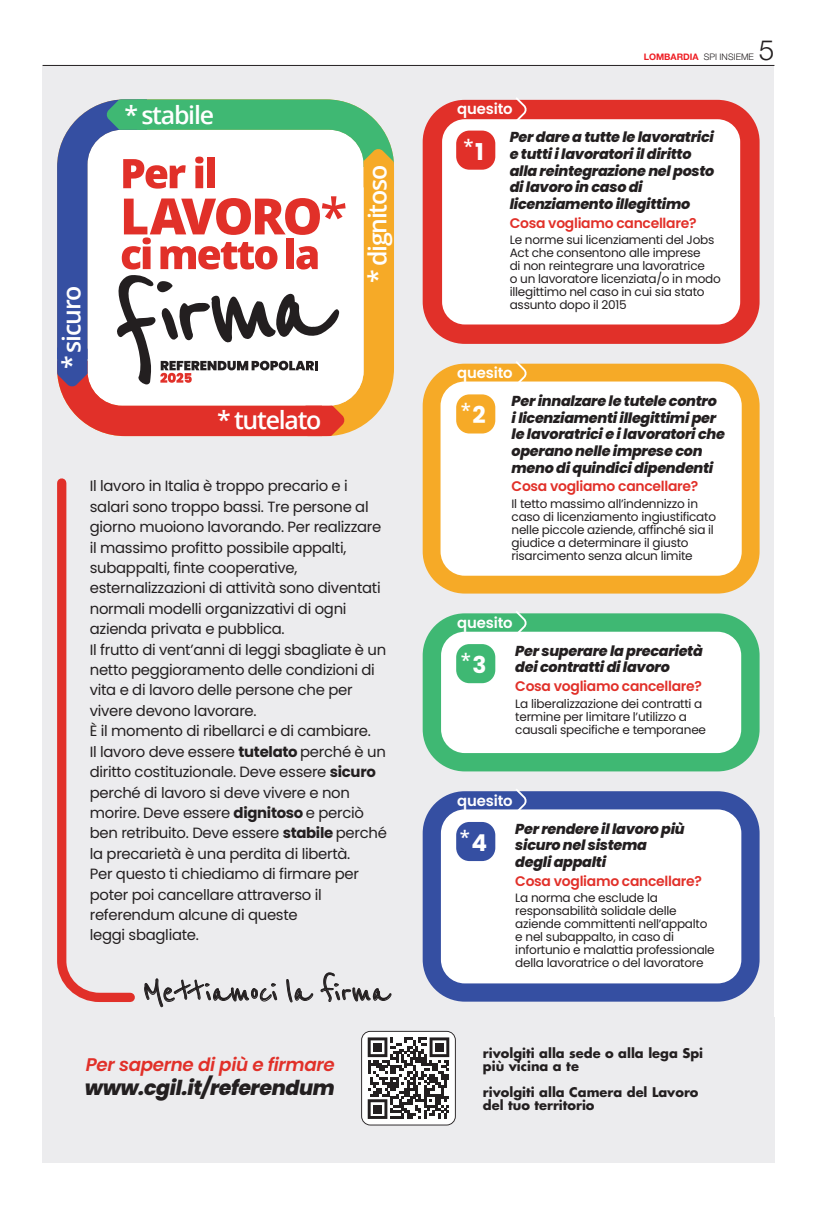
<style>
.page{position:relative;width:817px;height:1219px;background:#fff}
.page>*{position:absolute;margin:0;border:0;box-sizing:border-box;transform-origin:0 0}
.t1{font:38.4px "Reenie Beanie";letter-spacing:-.015em;color:#231f20}
.t2{font:300 28px "Helvetica Neue LT Std";color:#231f20}
.t3{font:600 24.9px "Open Sans";letter-spacing:-.05em;color:#fff}
.t4{font:italic 800 20.6px "Poppins";letter-spacing:-.02em;color:#231f20}
.t5{font:600 18.6px "Open Sans";color:#fff}
.t6{font:italic 600 18.3px "Poppins";letter-spacing:-.02em;color:#e13029}
.t7{font:14.8px/20.4px "Poppins";letter-spacing:-.02em;color:#231f20}
.t8{font:600 14.8px "Poppins";letter-spacing:-.01em;color:#fff}
.t9{font:italic 800 14.4px/16.7px "Poppins";letter-spacing:-.02em;color:#231f20}
.t10{font:600 13.9px "Poppins";letter-spacing:-.02em;color:#e13029}
.t11{font:700 13px/13.9px "Poppins";letter-spacing:-.02em;color:#231f20}
.t12{font:700 13px/13px "Futura Std";color:#231f20}
.t13{font:12.1px/13px "Poppins";letter-spacing:-.02em;color:#231f20}
.t14{font:300 9px "Helvetica Neue LT Std";color:#231f20}
.s1{font-weight:700}
.s2{font-weight:700;color:#ee1d23}
.s3{font-family:"Poppins";font-weight:700;font-size:23.2px}
</style>
<div class="page">
<div style="left:43px;top:66px;width:731px;height:1096px;background:#ececee"></div>
<hr style="left:43px;top:65px;width:731px;height:1px;background:#231f20">
<svg style="left:422px;top:100px;width:337px;height:244px;background:#f7ccca"></svg>
<div style="left:456px;top:131px;width:39px;height:39px;background:#e13029;border-radius:13px"></div>
<svg style="left:513px;top:98px;width:15px;height:26px"></svg>
<svg style="left:422px;top:364px;width:337px;height:230px;background:#fceacc"></svg>
<div style="left:456px;top:394px;width:39px;height:39px;background:#f6aa27;border-radius:13px"></div>
<svg style="left:513px;top:361px;width:15px;height:27px"></svg>
<svg style="left:422px;top:613px;width:337px;height:158px;background:#c4e9d4"></svg>
<div style="left:456px;top:644px;width:39px;height:39px;background:#3fb873;border-radius:13px"></div>
<svg style="left:513px;top:611px;width:15px;height:26px"></svg>
<svg style="left:422px;top:791px;width:337px;height:211px;background:#ccd2e7"></svg>
<div style="left:456px;top:822px;width:39px;height:39px;background:#354fa2;border-radius:13px"></div>
<svg style="left:513px;top:789px;width:15px;height:26px"></svg>
<svg style="left:144px;top:978px;width:134px;height:30px"></svg>
<svg style="left:286px;top:979px;width:28px;height:24px"></svg>
<svg style="left:320px;top:972px;width:72px;height:30px"></svg>
<svg style="left:57px;top:478px;width:78px;height:524px"></svg>
<svg style="left:361px;top:1031px;width:94px;height:94px;background:#a09f9f"></svg>
<div style="left:373px;top:1043px;width:8px;height:8px;background:#231f20"></div>
<div style="left:435px;top:1043px;width:8px;height:8px;background:#231f20"></div>
<div style="left:373px;top:1105px;width:8px;height:8px;background:#231f20"></div>
<svg style="left:98px;top:167px;width:296px;height:267px;background:#f8cc82"></svg>
<svg style="left:59px;top:361px;width:262px;height:75px;background:#ec8581"></svg>
<svg style="left:57px;top:102px;width:80px;height:257px;background:#8896c6"></svg>
<svg style="left:137px;top:99px;width:255px;height:68px;background:#8ed3ab"></svg>
<svg style="left:106px;top:99px;width:52px;height:42px;background:#71c09b"></svg>
<svg style="left:352px;top:148px;width:42px;height:52px;background:#e7c268"></svg>
<svg style="left:293px;top:394px;width:52px;height:42px;background:#ea7263"></svg>
<svg style="left:57px;top:335px;width:41px;height:52px;background:#7678ad"></svg>
<div style="left:106px;top:149px;width:238px;height:238px;background:#fff;border-radius:30px"></div>
<svg style="left:123px;top:159px;width:63px;height:30px"></svg>
<svg style="left:195px;top:157px;width:8px;height:31px"></svg>
<div style="left:206px;top:157px;width:8px;height:31px;background:#e13029"></div>
<svg style="left:122px;top:196px;width:223px;height:73px"></svg>
<svg style="left:116px;top:275px;width:223px;height:109px"></svg>
<h3 class="t3" style="left:125px;top:97px;width:91px">* stabile</h3>
<h3 class="t3" style="left:54px;top:369px;width:85px;rotate:-90deg">* sicuro</h3>
<h3 class="t3" style="left:217px;top:403px;width:106px">* tutelato</h3>
<h3 class="t3" style="left:360px;top:283px;width:120px;rotate:-90deg">* dignitoso</h3>
<p class="t7" style="left:90px;top:476px;width:298px">Il lavoro in Italia è troppo precario e i salari sono troppo bassi. Tre persone al giorno muoiono lavorando. Per realizzare il massimo profitto possibile appalti, subappalti, finte cooperative, esternalizzazioni di attività sono diventati normali modelli organizzativi di ogni azienda privata e pubblica.<br>Il frutto di vent’anni di leggi sbagliate è un netto peggioramento delle condizioni di vita e di lavoro delle persone che per vivere devono lavorare.<br>È il momento di ribellarci e di cambiare.<br>Il lavoro deve essere <span class="s1">tutelato</span> perché è un diritto costituzionale. Deve essere <span class="s1">sicuro </span>perché di lavoro si deve vivere e non morire. Deve essere <span class="s1">dignitoso</span> e perciò ben retribuito. Deve essere <span class="s1">stabile</span> perché la precarietà è una perdita di libertà.<br>Per questo ti chiediamo di firmare per poter poi cancellare attraverso il referendum alcune di queste<br>leggi sbagliate.</p>
<h1 class="t1" style="left:142px;top:970px;width:249px">Mettiamoci la firma</h1>
<p class="t6" style="left:86px;top:1054px;width:250px">Per saperne di più e firmare</p>
<h3 class="t4" style="left:85px;top:1076px;width:251px">www.cgil.it/referendum</h3>
<p class="t8" style="left:457px;top:101px;width:57px">quesito</p>
<h2 class="t2" style="left:758px;top:33px;width:17px">5</h2>
<p class="t14" style="left:643px;top:51px;width:112px"><span class="s2">LOMBARDIA</span> SPI INSIEME</p>
<p class="t5" style="left:463px;top:134px;width:22px">*<span class="s3">1</span></p>
<p class="t9" style="left:509px;top:129px;width:206px">Per dare a tutte le lavoratrici e tutti i lavoratori il diritto alla reintegrazione nel posto di lavoro in caso di licenziamento illegittimo</p>
<p class="t10" style="left:509px;top:215px;width:188px">Cosa vogliamo cancellare?</p>
<p class="t13" style="left:509px;top:234px;width:212px">Le norme sui licenziamenti del Jobs<br>Act che consentono alle imprese<br>di non reintegrare una lavoratrice<br>o un lavoratore licenziata/o in modo illegittimo nel caso in cui sia stato assunto dopo il 2015</p>
<p class="t8" style="left:457px;top:364px;width:57px">quesito</p>
<p class="t5" style="left:461px;top:397px;width:26px">*<span class="s3">2</span></p>
<p class="t9" style="left:511px;top:393px;width:215px">Per innalzare le tutele contro<br>i licenziamenti illegittimi per le lavoratrici e i lavoratori che operano nelle imprese con meno di quindici dipendenti</p>
<p class="t10" style="left:511px;top:478px;width:188px">Cosa vogliamo cancellare?</p>
<p class="t13" style="left:511px;top:497px;width:206px">Il tetto massimo all’indennizzo in caso di licenziamento ingiustificato nelle piccole aziende, affinché sia il giudice a determinare il giusto risarcimento senza alcun limite</p>
<p class="t8" style="left:457px;top:614px;width:57px">quesito</p>
<p class="t5" style="left:460px;top:647px;width:27px">*<span class="s3">3</span></p>
<p class="t9" style="left:515px;top:642px;width:189px">Per superare la precarietà dei contratti di lavoro</p>
<p class="t10" style="left:515px;top:678px;width:188px">Cosa vogliamo cancellare?</p>
<p class="t13" style="left:515px;top:697px;width:192px">La liberalizzazione dei contratti a termine per limitare l’utilizzo a causali specifiche e temporanee</p>
<p class="t8" style="left:457px;top:792px;width:57px">quesito</p>
<p class="t5" style="left:459px;top:825px;width:29px">*<span class="s3">4</span></p>
<p class="t9" style="left:515px;top:820px;width:171px">Per rendere il lavoro più sicuro nel sistema degli appalti</p>
<p class="t10" style="left:515px;top:872px;width:188px">Cosa vogliamo cancellare?</p>
<p class="t13" style="left:515px;top:891px;width:201px">La norma che esclude la responsabilità solidale delle aziende committenti nell’appalto e nel subappalto, in caso di infortunio e malattia professionale della lavoratrice o del lavoratore</p>
<p class="t11" style="left:482px;top:1047px;width:255px;text-indent:17px">olgiti alla/al delegata/o CGIL eletta/o nel tuo posto di lavoro</p>
<p class="t11" style="left:504px;top:1085px;width:172px;text-indent:-6px">olgiti alla Camera del Lavor tuo ter itorio</p>
<p class="t12" style="left:483px;top:1046px;width:222px">rivolgiti alla sede o alla lega Spi più vicina a te</p>
<p class="t12" style="left:483px;top:1085px;width:217px">rivolgiti alla Camera del Lavoro del tuo territorio</p>
</div>
